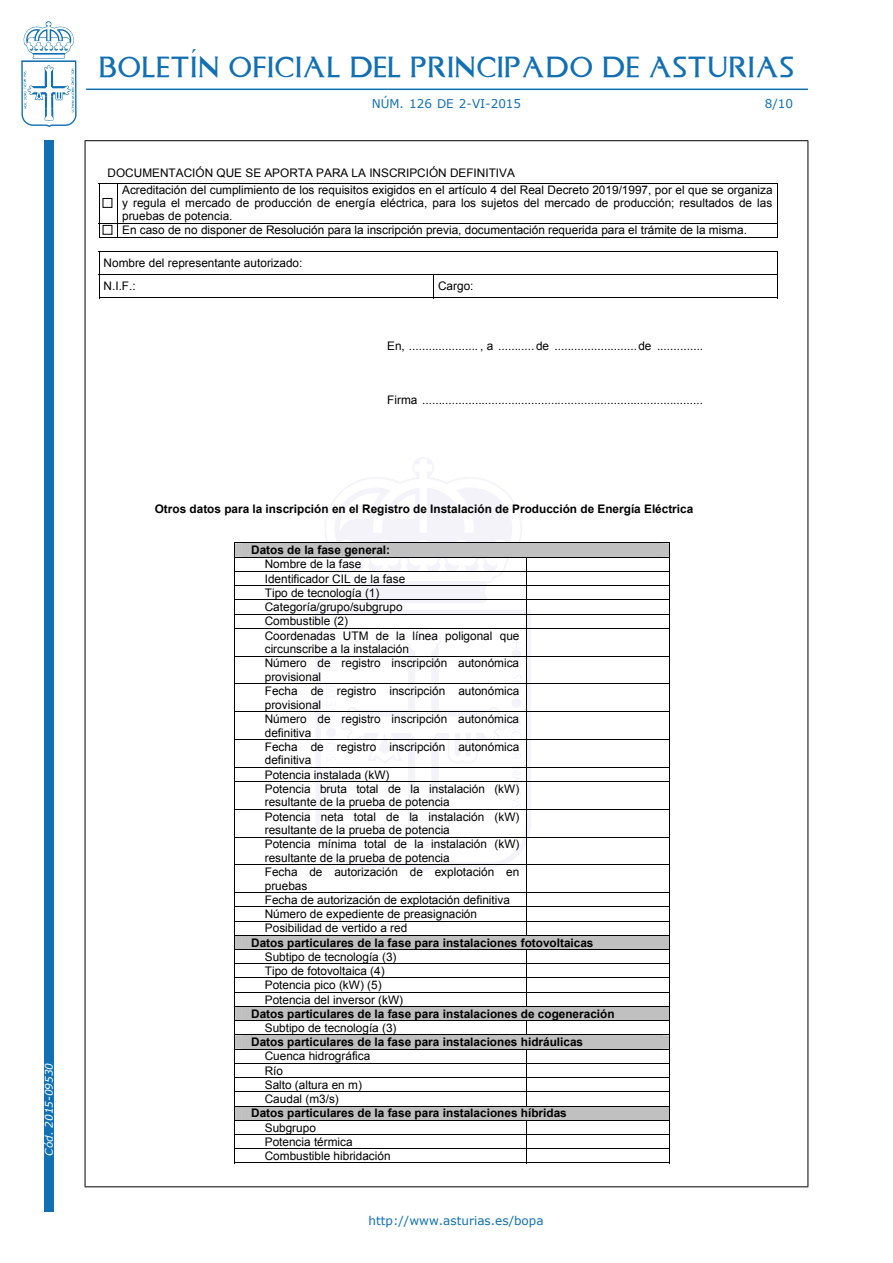
<style>
.page{position:relative;width:893px;height:1263px;background:#fff}
.page>*{position:absolute;margin:0;border:0;box-sizing:border-box;transform-origin:0 0}
.t1{font:24px "Asturica";letter-spacing:.05em;color:#1170b3}
.t2{font:12px "Verdana";color:#1170b3}
.t3{font:11.85px/13.5px "Arial";color:#000}
.t4{font:700 11.85px "Arial";color:#000}
.t5{font:italic 10.5px "Verdana";color:#fff}
</style>
<div class="page">
<div style="left:44px;top:140px;width:10px;height:1072px;background:#1170b3"></div>
<svg style="left:21px;top:21px;width:56px;height:106px"></svg>
<hr style="left:86px;top:89px;width:722px;height:1px;background:#1170b3">
<hr style="left:85px;top:140px;width:723px;height:1px;background:#000">
<hr style="left:85px;top:1186px;width:723px;height:1px;background:#000">
<hr style="left:85px;top:141px;width:1px;height:1045px;background:#000">
<hr style="left:807px;top:141px;width:1px;height:1045px;background:#000">
<svg style="left:325px;top:457px;width:197px;height:85px"></svg>
<hr style="left:99px;top:183px;width:679px;height:1px;background:#000">
<hr style="left:99px;top:184px;width:1px;height:39px;background:#000">
<hr style="left:117px;top:184px;width:1px;height:39px;background:#000">
<hr style="left:777px;top:184px;width:1px;height:39px;background:#000">
<hr style="left:99px;top:223px;width:679px;height:1px;background:#000">
<svg style="left:99px;top:224px;width:19px;height:14px"></svg>
<hr style="left:118px;top:237px;width:659px;height:1px;background:#000">
<svg style="left:777px;top:224px;width:1px;height:14px"></svg>
<hr style="left:99px;top:251px;width:679px;height:1px;background:#000">
<hr style="left:99px;top:274px;width:679px;height:1px;background:#000">
<svg style="left:99px;top:252px;width:1px;height:46px"></svg>
<hr style="left:99px;top:298px;width:334px;height:1px;background:#000">
<svg style="left:433px;top:275px;width:1px;height:23px"></svg>
<hr style="left:434px;top:298px;width:343px;height:1px;background:#000">
<svg style="left:777px;top:252px;width:1px;height:47px"></svg>
<svg style="left:235px;top:542px;width:435px;height:622px"></svg>
<div style="left:103px;top:225px;width:9px;height:9px;background:#fff"></div>
<div style="left:103px;top:225px;width:9px;height:10px;border:1px solid #000"></div>
<div style="left:102px;top:198px;width:10px;height:10px;border:1px solid #000"></div>
<p class="t5" style="left:42px;top:1155px;width:94px;rotate:-90deg">Cód. 2015-09530</p>
<h1 class="t1" style="left:99px;top:49px;width:696px">BOLETÍN OFICIAL DEL PRINCIPADO DE ASTURIAS</h1>
<p class="t2" style="left:372px;top:96px;width:151px">núm. 126 de 2-vi-2015</p>
<p class="t2" style="left:765px;top:96px;width:30px">8/10</p>
<p class="t3" style="left:122px;top:164px;width:652px;line-height:17.5px;text-indent:-15px">DOCUMENTACIÓN QUE SE APORTA PARA LA INSCRIPCIÓN DEFINITIVA<br>Acreditación del cumplimiento de los requisitos exigidos en el artículo 4 del Real Decreto 2019/1997, por el que se organiza</p>
<p class="t3" style="left:122px;top:196px;width:652px">y regula el mercado de producción de energía eléctrica, para los sujetos del mercado de producción; resultados de las pruebas de potencia.<br>En caso de no disponer de Resolución para la inscripción previa, documentación requerida para el trámite de la misma.</p>
<p class="t3" style="left:104px;top:251px;width:200px;line-height:23.2px">Nombre del representante autorizado:<br>N.I.F.:</p>
<p class="t3" style="left:438px;top:280px;width:37px">Cargo:</p>
<p class="t3" style="left:387px;top:339px;width:318px">En, ..................... , a ........... de ......................... de ..............</p>
<p class="t3" style="left:387px;top:393px;width:317px">Firma .....................................................................................</p>
<p class="t4" style="left:155px;top:501px;width:540px">Otros datos para la inscripción en el Registro de Instalación de Producción de Energía Eléctrica</p>
<p class="t4" style="left:251px;top:542px;width:140px">Datos de la fase general:</p>
<p class="t3" style="left:265px;top:558px;width:98px">Nombre de la fase</p>
<p class="t3" style="left:265px;top:572px;width:142px">Identificador CIL de la fase</p>
<p class="t3" style="left:265px;top:586px;width:116px">Tipo de tecnología (1)</p>
<p class="t3" style="left:265px;top:600px;width:139px">Categoría/grupo/subgrupo</p>
<p class="t3" style="left:265px;top:614px;width:85px">Combustible (2)</p>
<p class="t3" style="left:265px;top:629px;width:256px">Coordenadas UTM de la línea poligonal que</p>
<p class="t3" style="left:265px;top:642px;width:146px">circunscribe a la instalación</p>
<p class="t3" style="left:265px;top:656px;width:256px">Número de registro inscripción autonómica</p>
<p class="t3" style="left:265px;top:670px;width:58px">provisional</p>
<p class="t3" style="left:265px;top:684px;width:256px">Fecha de registro inscripción autonómica</p>
<p class="t3" style="left:265px;top:698px;width:58px">provisional</p>
<p class="t3" style="left:265px;top:712px;width:256px">Número de registro inscripción autonómica</p>
<p class="t3" style="left:265px;top:726px;width:48px">definitiva</p>
<p class="t3" style="left:265px;top:740px;width:256px">Fecha de registro inscripción autonómica</p>
<p class="t3" style="left:265px;top:753px;width:48px">definitiva</p>
<p class="t3" style="left:265px;top:768px;width:126px">Potencia instalada (kW)</p>
<p class="t3" style="left:265px;top:782px;width:256px">Potencia bruta total de la instalación (kW)</p>
<p class="t3" style="left:265px;top:795px;width:186px">resultante de la prueba de potencia</p>
<p class="t3" style="left:265px;top:810px;width:256px">Potencia neta total de la instalación (kW)</p>
<p class="t3" style="left:265px;top:823px;width:187px">resultante de la prueba de potencia</p>
<p class="t3" style="left:265px;top:837px;width:256px">Potencia mínima total de la instalación (kW)</p>
<p class="t3" style="left:265px;top:851px;width:186px">resultante de la prueba de potencia</p>
<p class="t3" style="left:265px;top:865px;width:256px">Fecha de autorización de explotación en</p>
<p class="t3" style="left:265px;top:879px;width:44px">pruebas</p>
<p class="t3" style="left:265px;top:893px;width:247px">Fecha de autorización de explotación definitiva</p>
<p class="t3" style="left:265px;top:907px;width:214px">Número de expediente de preasignación</p>
<p class="t3" style="left:265px;top:921px;width:144px">Posibilidad de vertido a red</p>
<p class="t4" style="left:251px;top:934px;width:344px">Datos particulares de la fase para instalaciones fotovoltaicas</p>
<p class="t3" style="left:265px;top:950px;width:133px">Subtipo de tecnología (3)</p>
<p class="t3" style="left:265px;top:964px;width:121px">Tipo de fotovoltaica (4)</p>
<p class="t3" style="left:265px;top:978px;width:118px">Potencia pico (kW) (5)</p>
<p class="t3" style="left:265px;top:993px;width:140px">Potencia del inversor (kW)</p>
<p class="t4" style="left:251px;top:1006px;width:365px">Datos particulares de la fase para instalaciones de cogeneración</p>
<p class="t3" style="left:265px;top:1021px;width:133px">Subtipo de tecnología (3)</p>
<p class="t4" style="left:251px;top:1034px;width:333px">Datos particulares de la fase para instalaciones hidráulicas</p>
<p class="t3" style="left:265px;top:1050px;width:107px">Cuenca hidrográfica</p>
<p class="t3" style="left:265px;top:1064px;width:20px">Río</p>
<p class="t3" style="left:265px;top:1078px;width:99px">Salto (altura en m)</p>
<p class="t3" style="left:265px;top:1092px;width:76px">Caudal (m3/s)</p>
<p class="t4" style="left:251px;top:1105px;width:317px">Datos particulares de la fase para instalaciones híbridas</p>
<p class="t3" style="left:265px;top:1121px;width:53px">Subgrupo</p>
<p class="t3" style="left:265px;top:1135px;width:89px">Potencia térmica</p>
<p class="t3" style="left:265px;top:1149px;width:127px">Combustible hibridación</p>
<p class="t2" style="left:369px;top:1213px;width:177px">http://www.asturias.es/bopa</p>
</div>
